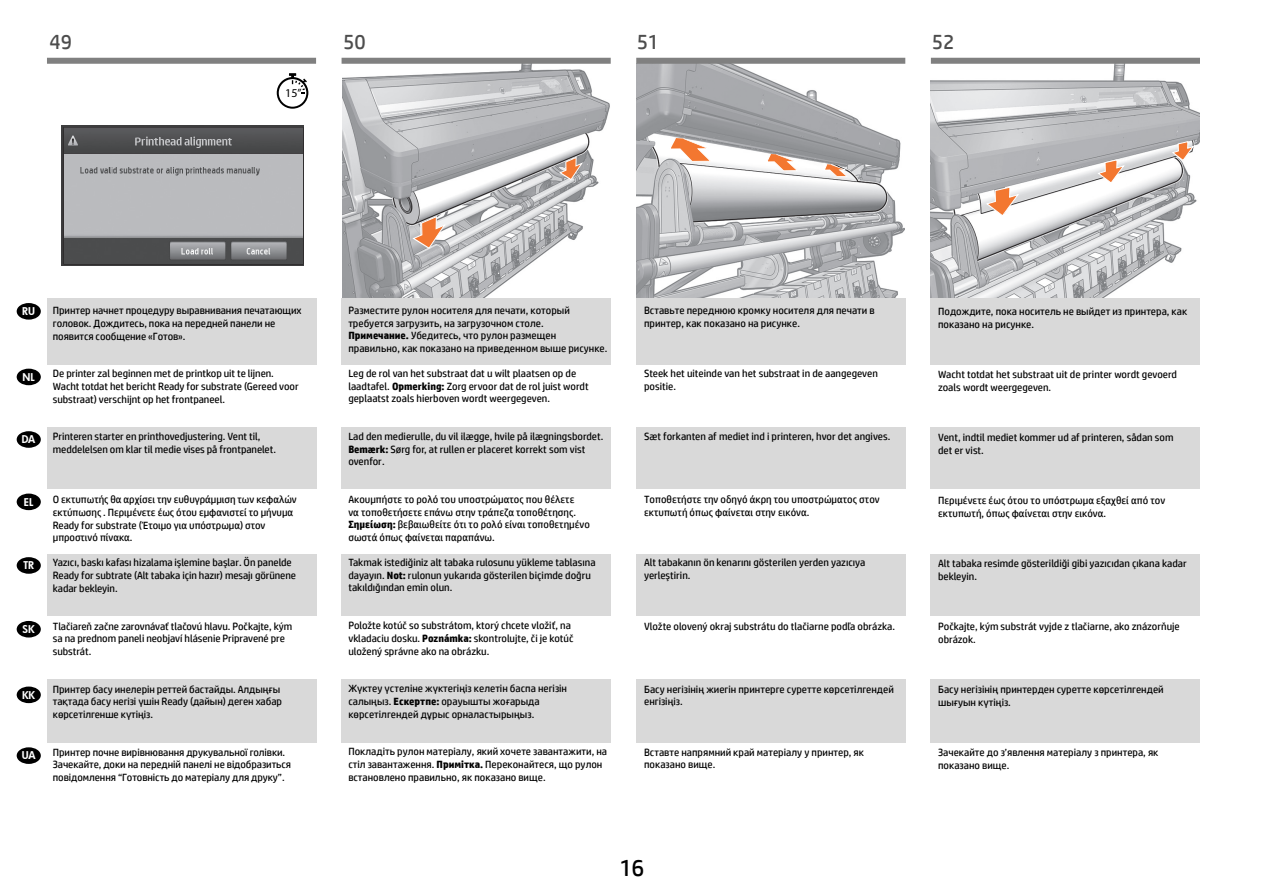
<style>
.page{position:relative;width:1264px;height:894px;background:#fff}
.page>*{position:absolute;margin:0;border:0;box-sizing:border-box;transform-origin:0 0}
.t1{font:24px "HP Simplified";color:#000}
.t2{font:21px "HP Simplified";color:#4d4d4d}
.t3{font:12px "Myriad Pro";color:#000}
.t4{font:10.5px/12.6px "HP Simplified";color:#000}
.t5{font:10.5px "Futura Hv";color:#fff}
.s1{font-weight:700}
</style>
<div class="page">
<svg style="left:277px;top:73px;width:31px;height:36px"></svg>
<img style="left:62px;top:125px;width:241px;height:140px">
<img style="left:636px;top:64px;width:268px;height:234px">
<img style="left:342px;top:64px;width:269px;height:235px">
<img style="left:930px;top:64px;width:268px;height:234px">
<div style="left:636px;top:298px;width:269px;height:66px;background:#d9d9d9"></div>
<div style="left:930px;top:298px;width:269px;height:66px;background:#d9d9d9"></div>
<div style="left:636px;top:427px;width:269px;height:62px;background:#d9d9d9"></div>
<div style="left:930px;top:427px;width:269px;height:62px;background:#d9d9d9"></div>
<div style="left:636px;top:554px;width:269px;height:62px;background:#d9d9d9"></div>
<div style="left:930px;top:554px;width:269px;height:62px;background:#d9d9d9"></div>
<div style="left:636px;top:679px;width:269px;height:63px;background:#d9d9d9"></div>
<div style="left:930px;top:679px;width:269px;height:63px;background:#d9d9d9"></div>
<div style="left:17px;top:303px;width:24px;height:16px;background:#000;border-radius:50%"></div>
<div style="left:17px;top:557px;width:24px;height:16px;background:#000;border-radius:50%"></div>
<div style="left:17px;top:431px;width:24px;height:16px;background:#000;border-radius:50%"></div>
<div style="left:17px;top:493px;width:24px;height:17px;background:#000;border-radius:50%"></div>
<div style="left:17px;top:368px;width:24px;height:17px;background:#000;border-radius:50%"></div>
<div style="left:17px;top:620px;width:24px;height:17px;background:#000;border-radius:50%"></div>
<div style="left:17px;top:686px;width:24px;height:17px;background:#000;border-radius:50%"></div>
<div style="left:341px;top:298px;width:269px;height:66px;background:#d9d9d9"></div>
<div style="left:341px;top:427px;width:269px;height:62px;background:#d9d9d9"></div>
<div style="left:341px;top:554px;width:269px;height:61px;background:#d9d9d9"></div>
<div style="left:341px;top:679px;width:269px;height:63px;background:#d9d9d9"></div>
<div style="left:48px;top:298px;width:269px;height:66px;background:#d9d9d9"></div>
<div style="left:48px;top:427px;width:269px;height:62px;background:#d9d9d9"></div>
<div style="left:48px;top:554px;width:269px;height:61px;background:#d9d9d9"></div>
<div style="left:48px;top:679px;width:269px;height:63px;background:#d9d9d9"></div>
<div style="left:17px;top:747px;width:24px;height:16px;background:#000;border-radius:50%"></div>
<div style="left:47px;top:58px;width:269px;height:6px;background:#808080"></div>
<div style="left:636px;top:58px;width:269px;height:6px;background:#808080"></div>
<div style="left:341px;top:58px;width:269px;height:6px;background:#808080"></div>
<div style="left:930px;top:58px;width:269px;height:6px;background:#808080"></div>
<svg style="left:411px;top:213px;width:36px;height:40px"></svg>
<svg style="left:658px;top:133px;width:64px;height:34px"></svg>
<svg style="left:757px;top:150px;width:49px;height:25px"></svg>
<svg style="left:817px;top:161px;width:36px;height:18px"></svg>
<svg style="left:558px;top:155px;width:25px;height:28px"></svg>
<svg style="left:984px;top:185px;width:36px;height:33px"></svg>
<svg style="left:1096px;top:158px;width:29px;height:27px"></svg>
<svg style="left:1171px;top:140px;width:23px;height:22px"></svg>
<h2 class="t2" style="left:49px;top:28px;width:24px">49</h2>
<h2 class="t2" style="left:343px;top:28px;width:24px">50</h2>
<h2 class="t2" style="left:636px;top:28px;width:24px">51</h2>
<h2 class="t2" style="left:931px;top:28px;width:24px">52</h2>
<p class="t3" style="left:285px;top:85px;width:18px">15’’</p>
<p class="t5" style="left:22px;top:304px;width:14px">RU</p>
<p class="t5" style="left:23px;top:369px;width:14px">NL</p>
<p class="t5" style="left:22px;top:432px;width:15px">DA</p>
<p class="t5" style="left:24px;top:494px;width:11px">EL</p>
<p class="t5" style="left:23px;top:558px;width:12px">TR</p>
<p class="t5" style="left:23px;top:621px;width:14px">SK</p>
<p class="t5" style="left:22px;top:687px;width:15px">KK</p>
<p class="t5" style="left:22px;top:748px;width:15px">UA</p>
<p class="t4" style="left:53px;top:304px;width:250px">Принтер начнет процедуру выравнивания печатающих головок. Дождитесь, пока на передней панели не появится сообщение «Готов».</p>
<p class="t4" style="left:53px;top:367px;width:247px">De printer zal beginnen met de printkop uit te lijnen.<br>Wacht totdat het bericht Ready for substrate (Gereed voor substraat) verschijnt op het frontpaneel.</p>
<p class="t4" style="left:53px;top:430px;width:225px">Printeren starter en printhovedjustering. Vent til, meddelelsen om klar til medie vises på frontpanelet.</p>
<p class="t4" style="left:53px;top:493px;width:245px">Ο εκτυπωτής θα αρχίσει την ευθυγράμμιση των κεφαλών εκτύπωσης . Περιμένετε έως ότου εμφανιστεί το μήνυμα Ready for substrate (Έτοιμο για υπόστρωμα) στον μπροστινό πίνακα.</p>
<p class="t4" style="left:53px;top:556px;width:245px">Yazıcı, baskı kafası hizalama işlemine başlar. Ön panelde<br>Ready for subtrate (Alt tabaka için hazır) mesajı görünene kadar bekleyin.</p>
<p class="t4" style="left:53px;top:619px;width:241px">Tlačiareň začne zarovnávať tlačovú hlavu. Počkajte, kým sa na prednom paneli neobjaví hlásenie Pripravené pre substrát.</p>
<p class="t4" style="left:53px;top:682px;width:230px">Принтер басу инелерін реттей бастайды. Алдыңғы тақтада басу негізі үшін Ready (дайын) деген хабар көрсетілгенше күтіңіз.</p>
<p class="t4" style="left:53px;top:745px;width:240px">Принтер почне вирівнювання друкувальної голівки.<br>Зачекайте, доки на передній панелі не відобразиться повідомлення “Готовність до матеріалу для друку”.</p>
<p class="t4" style="left:348px;top:304px;width:260px">Разместите рулон носителя для печати, который требуется загрузить, на загрузочном столе.<br><span class="s1">Примечание.</span> Убедитесь, что рулон размещен правильно, как показано на приведенном выше рисунке.</p>
<p class="t4" style="left:348px;top:367px;width:242px">Leg de rol van het substraat dat u wilt plaatsen op de laadtafel. <span class="s1">Opmerking:</span> Zorg ervoor dat de rol juist wordt geplaatst zoals hierboven wordt weergegeven.</p>
<p class="t4" style="left:348px;top:430px;width:256px">Lad den medierulle, du vil ilægge, hvile på ilægningsbordet.<br><span class="s1">Bemærk:</span> Sørg for, at rullen er placeret korrekt som vist ovenfor.</p>
<p class="t4" style="left:348px;top:493px;width:243px">Ακουμπήστε το ρολό του υποστρώματος που θέλετε<br>να τοποθετήσετε επάνω στην τράπεζα τοποθέτησης.<br><span class="s1">Σημείωση:</span> βεβαιωθείτε ότι το ρολό είναι τοποθετημένο σωστά όπως φαίνεται παραπάνω.</p>
<p class="t4" style="left:348px;top:556px;width:249px">Takmak istediğiniz alt tabaka rulosunu yükleme tablasına dayayın. <span class="s1">Not:</span> rulonun yukarıda gösterilen biçimde doğru takıldığından emin olun.</p>
<p class="t4" style="left:348px;top:619px;width:226px">Položte kotúč so substrátom, ktorý chcete vložiť, na vkladaciu dosku. <span class="s1">Poznámka:</span> skontrolujte, či je kotúč uložený správne ako na obrázku.</p>
<p class="t4" style="left:348px;top:682px;width:220px">Жүктеу үстеліне жүктегіңіз келетін баспа негізін салыңыз. <span class="s1">Ескертпе:</span> орауышты жоғарыда көрсетілгендей дұрыс орналастырыңыз.</p>
<p class="t4" style="left:348px;top:745px;width:260px">Покладіть рулон матеріалу, який хочете завантажити, на стіл завантаження. <span class="s1">Примітка.</span> Переконайтеся, що рулон встановлено правильно, як показано вище.</p>
<p class="t4" style="left:644px;top:304px;width:232px">Вставьте переднюю кромку носителя для печати в принтер, как показано на рисунке.</p>
<p class="t4" style="left:644px;top:367px;width:235px">Steek het uiteinde van het substraat in de aangegeven positie.</p>
<p class="t4" style="left:644px;top:430px;width:248px">Sæt forkanten af mediet ind i printeren, hvor det angives.</p>
<p class="t4" style="left:644px;top:493px;width:237px">Τοποθετήστε την οδηγό άκρη του υποστρώματος στον εκτυπωτή όπως φαίνεται στην εικόνα.</p>
<p class="t4" style="left:644px;top:556px;width:223px">Alt tabakanın ön kenarını gösterilen yerden yazıcıya yerleştirin.</p>
<p class="t4" style="left:644px;top:619px;width:252px">Vložte olovený okraj substrátu do tlačiarne podľa obrázka.</p>
<p class="t4" style="left:644px;top:682px;width:251px">Басу негізінің жиегін принтерге суретте көрсетілгендей енгізіңіз.</p>
<p class="t4" style="left:644px;top:745px;width:221px">Вставте напрямний край матеріалу у принтер, як показано вище.</p>
<p class="t4" style="left:938px;top:305px;width:250px">Подождите, пока носитель не выйдет из принтера, как показано на рисунке.</p>
<p class="t4" style="left:938px;top:368px;width:240px">Wacht totdat het substraat uit de printer wordt gevoerd zoals wordt weergegeven.</p>
<p class="t4" style="left:938px;top:431px;width:237px">Vent, indtil mediet kommer ud af printeren, sådan som det er vist.</p>
<p class="t4" style="left:938px;top:494px;width:228px">Περιμένετε έως ότου το υπόστρωμα εξαχθεί από τον εκτυπωτή, όπως φαίνεται στην εικόνα.</p>
<p class="t4" style="left:938px;top:557px;width:250px">Alt tabaka resimde gösterildiği gibi yazıcıdan çıkana kadar bekleyin.</p>
<p class="t4" style="left:938px;top:620px;width:243px">Počkajte, kým substrát vyjde z tlačiarne, ako znázorňuje obrázok.</p>
<p class="t4" style="left:938px;top:683px;width:227px">Басу негізінің принтерден суретте көрсетілгендей шығуын күтіңіз.</p>
<p class="t4" style="left:938px;top:746px;width:222px">Зачекайте до з’явлення матеріалу з принтера, як показано вище.</p>
<h1 class="t1" style="left:619px;top:852px;width:26px">16</h1>
</div>
